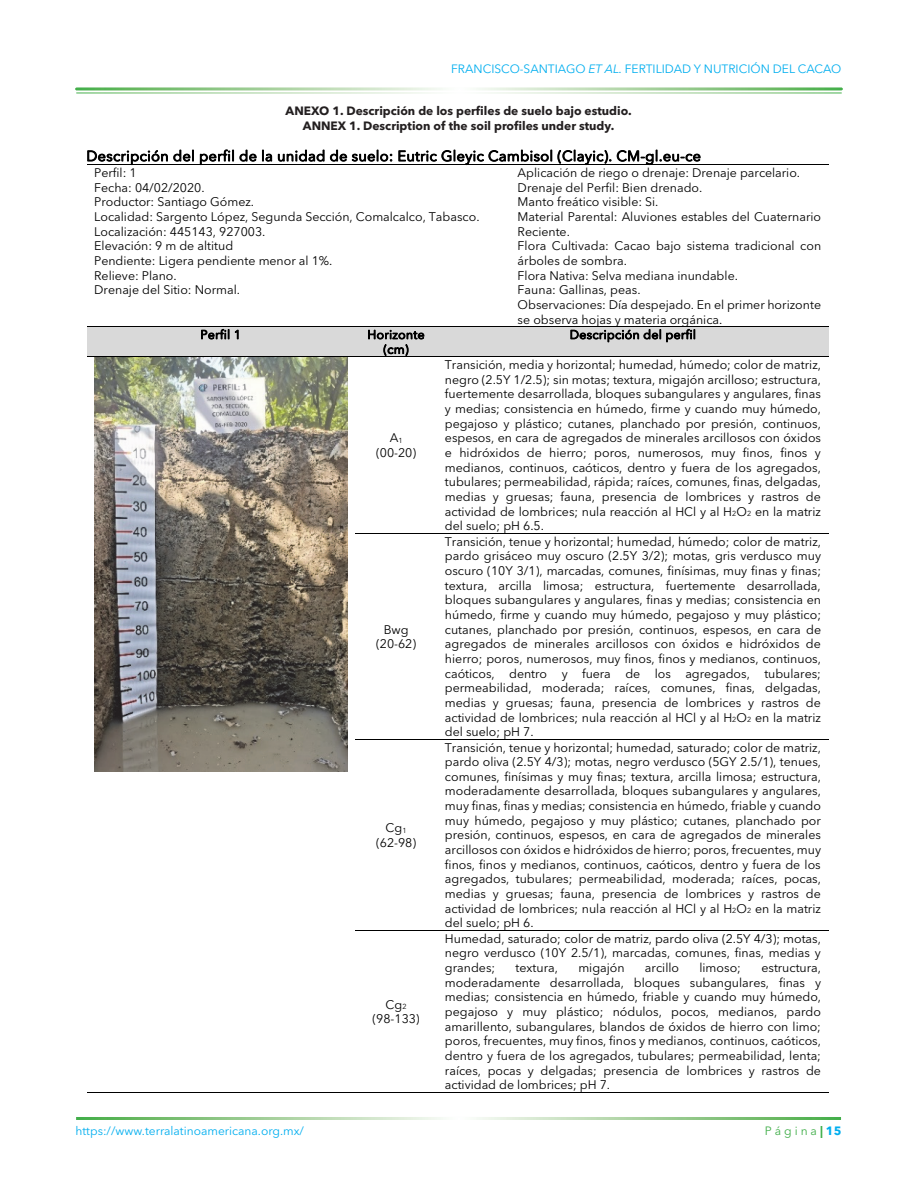
<style>
.page{position:relative;width:918px;height:1188px;background:#fff}
.page>*{position:absolute;margin:0;border:0;box-sizing:border-box;transform-origin:0 0}
.t1{font:14.55px "Avenir Next LT Pro";letter-spacing:.02em;color:#000}
.t2{font:12.45px/14.7px "Avenir Next LT Pro";color:#000;text-align:justify}
.t3{font:12.45px/14.7px "Avenir Next LT Pro";letter-spacing:.02em;color:#000;text-align:center}
._13_-TITULO_FIGURA{font:700 12px "Avenir Next LT Pro";color:#231f20}
.t4{font:12px "Avenir Next LT Pro";color:#00aeef}
.t5{font:12px "Avenir Next LT Pro";color:#40ae49}
.s1{font-style:italic}
.s2{font-size:7.2px}
.s3{font-weight:700}
.s4{font-weight:700;color:#00aeef}
</style>
<div class="page">
<hr style="left:87px;top:165px;width:742px;height:1px;background:#000">
<div style="left:87px;top:327px;width:268px;height:30px;background:#d9d9d9"></div>
<div style="left:355px;top:327px;width:82px;height:30px;background:#d9d9d9"></div>
<div style="left:437px;top:327px;width:392px;height:30px;background:#d9d9d9"></div>
<hr style="left:87px;top:327px;width:742px;height:1px;background:#000">
<hr style="left:87px;top:357px;width:742px;height:1px;background:#000">
<hr style="left:355px;top:533px;width:474px;height:1px;background:#000">
<hr style="left:355px;top:739px;width:474px;height:1px;background:#000">
<hr style="left:355px;top:930px;width:474px;height:1px;background:#000">
<hr style="left:87px;top:1092px;width:742px;height:1px;background:#000">
<img style="left:94px;top:357px;width:253px;height:414px">
<p class="t4" style="left:451px;top:62px;width:392px">FRANCISCO-SANTIAGO <span class="s1">ET AL.</span> FERTILIDAD Y NUTRICIÓN DEL CACAO</p>
<p class="_13_-TITULO_FIGURA" style="left:286px;top:104px;width:348px">ANEXO 1. Descripción de los perfiles de suelo bajo estudio.</p>
<p class="_13_-TITULO_FIGURA" style="left:303px;top:118px;width:313px">ANNEX 1. Description of the soil profiles under study.</p>
<p class="t1" style="left:86px;top:147px;width:616px">Descripción del perfil de la unidad de suelo: Eutric Gleyic Cambisol (Clayic). CM-gl.eu-ce</p>
<p class="t2" style="left:94px;top:165px;width:387px;text-align:left">Perfil: 1<br>Fecha: 04/02/2020.<br>Productor: Santiago Gómez.<br>Localidad: Sargento López, Segunda Sección, Comalcalco, Tabasco.<br>Localización: 445143, 927003.<br>Elevación: 9 m de altitud<br>Pendiente: Ligera pendiente menor al 1%.<br>Relieve: Plano.<br>Drenaje del Sitio: Normal.</p>
<p class="t2" style="left:518px;top:165px;width:305px;text-align:left">Aplicación de riego o drenaje: Drenaje parcelario.<br>Drenaje del Perfil: Bien drenado.<br>Manto freático visible: Si.<br>Material Parental: Aluviones estables del Cuaternario Reciente.<br>Flora Cultivada: Cacao bajo sistema tradicional con árboles de sombra.<br>Flora Nativa: Selva mediana inundable.<br>Fauna: Gallinas, peas.<br>Observaciones: Día despejado. En el primer horizonte se observa hojas y materia orgánica.</p>
<p class="t2" style="left:200px;top:327px;width:42px">Perfil 1</p>
<p class="t3" style="left:367px;top:327px;width:59px">Horizonte (cm)</p>
<p class="t3" style="left:570px;top:327px;width:128px">Descripción del perfil</p>
<p class="t4" style="left:76px;top:1124px;width:230px">https://www.terralatinoamericana.org.mx/</p>
<p class="t2" style="left:376px;top:431px;width:42px;text-align:center">A<span class="s2">1 </span>(00-20)</p>
<p class="t2" style="left:376px;top:622px;width:42px;text-align:center">Bwg (20-62)</p>
<p class="t2" style="left:376px;top:820px;width:42px;text-align:center">Cg<span class="s2">1 </span>(62-98)</p>
<p class="t2" style="left:373px;top:997px;width:49px;text-align:center">Cg<span class="s2">2 </span>(98-133)</p>
<p class="t2" style="left:445px;top:357px;width:378px">Transición, media y horizontal; humedad, húmedo; color de matriz, negro (2.5Y 1/2.5); sin motas; textura, migajón arcilloso; estructura, fuertemente desarrollada, bloques subangulares y angulares, finas y medias; consistencia en húmedo, firme y cuando muy húmedo, pegajoso y plástico; cutanes, planchado por presión, continuos, espesos, en cara de agregados de minerales arcillosos con óxidos e hidróxidos de hierro; poros, numerosos, muy finos, finos y medianos, continuos, caóticos, dentro y fuera de los agregados, tubulares; permeabilidad, rápida; raíces, comunes, finas, delgadas, medias y gruesas; fauna, presencia de lombrices y rastros de actividad de lombrices; nula reacción al HCl y al H<span class="s2">2</span>O<span class="s2">2</span> en la matriz del suelo; pH 6.5.</p>
<p class="t2" style="left:445px;top:534px;width:378px">Transición, tenue y horizontal; humedad, húmedo; color de matriz, pardo grisáceo muy oscuro (2.5Y 3/2); motas, gris verdusco muy oscuro (10Y 3/1), marcadas, comunes, finísimas, muy finas y finas; textura, arcilla limosa; estructura, fuertemente desarrollada, bloques subangulares y angulares, finas y medias; consistencia en húmedo, firme y cuando muy húmedo, pegajoso y muy plástico; cutanes, planchado por presión, continuos, espesos, en cara de agregados de minerales arcillosos con óxidos e hidróxidos de hierro; poros, numerosos, muy finos, finos y medianos, continuos, caóticos, dentro y fuera de los agregados, tubulares; permeabilidad, moderada; raíces, comunes, finas, delgadas, medias y gruesas; fauna, presencia de lombrices y rastros de actividad de lombrices; nula reacción al HCl y al H<span class="s2">2</span>O<span class="s2">2</span> en la matriz del suelo; pH 7.</p>
<p class="t2" style="left:445px;top:740px;width:378px">Transición, tenue y horizontal; humedad, saturado; color de matriz, pardo oliva (2.5Y 4/3); motas, negro verdusco (5GY 2.5/1), tenues, comunes, finísimas y muy finas; textura, arcilla limosa; estructura, moderadamente desarrollada, bloques subangulares y angulares, muy finas, finas y medias; consistencia en húmedo, friable y cuando muy húmedo, pegajoso y muy plástico; cutanes, planchado por presión, continuos, espesos, en cara de agregados de minerales arcillosos con óxidos e hidróxidos de hierro; poros, frecuentes, muy finos, finos y medianos, continuos, caóticos, dentro y fuera de los agregados, tubulares; permeabilidad, moderada; raíces, pocas, medias y gruesas; fauna, presencia de lombrices y rastros de actividad de lombrices; nula reacción al HCl y al H<span class="s2">2</span>O<span class="s2">2</span> en la matriz del suelo; pH 6.</p>
<p class="t2" style="left:445px;top:931px;width:378px">Humedad, saturado; color de matriz, pardo oliva (2.5Y 4/3); motas, negro verdusco (10Y 2.5/1), marcadas, comunes, finas, medias y grandes;</p>
<p class="t2" style="left:516px;top:960px;width:44px">textura,</p>
<p class="t2" style="left:578px;top:960px;width:48px">migajón</p>
<p class="t2" style="left:645px;top:960px;width:36px">arcillo</p>
<p class="t2" style="left:700px;top:960px;width:43px">limoso;</p>
<p class="t2" style="left:445px;top:960px;width:378px;text-indent:316px">estructura, moderadamente desarrollada, bloques subangulares, finas y medias; consistencia en húmedo, friable y cuando muy húmedo, pegajoso y muy plástico; nódulos, pocos, medianos, pardo amarillento, subangulares, blandos de óxidos de hierro con limo; poros, frecuentes, muy finos, finos y medianos, continuos, caóticos, dentro y fuera de los agregados, tubulares; permeabilidad, lenta; raíces, pocas y delgadas; presencia de lombrices y rastros de actividad de lombrices; pH 7.</p>
<p class="t5" style="left:765px;top:1124px;width:78px">P á g i n a<span class="s3">|</span><span class="s4">15</span></p>
</div>
